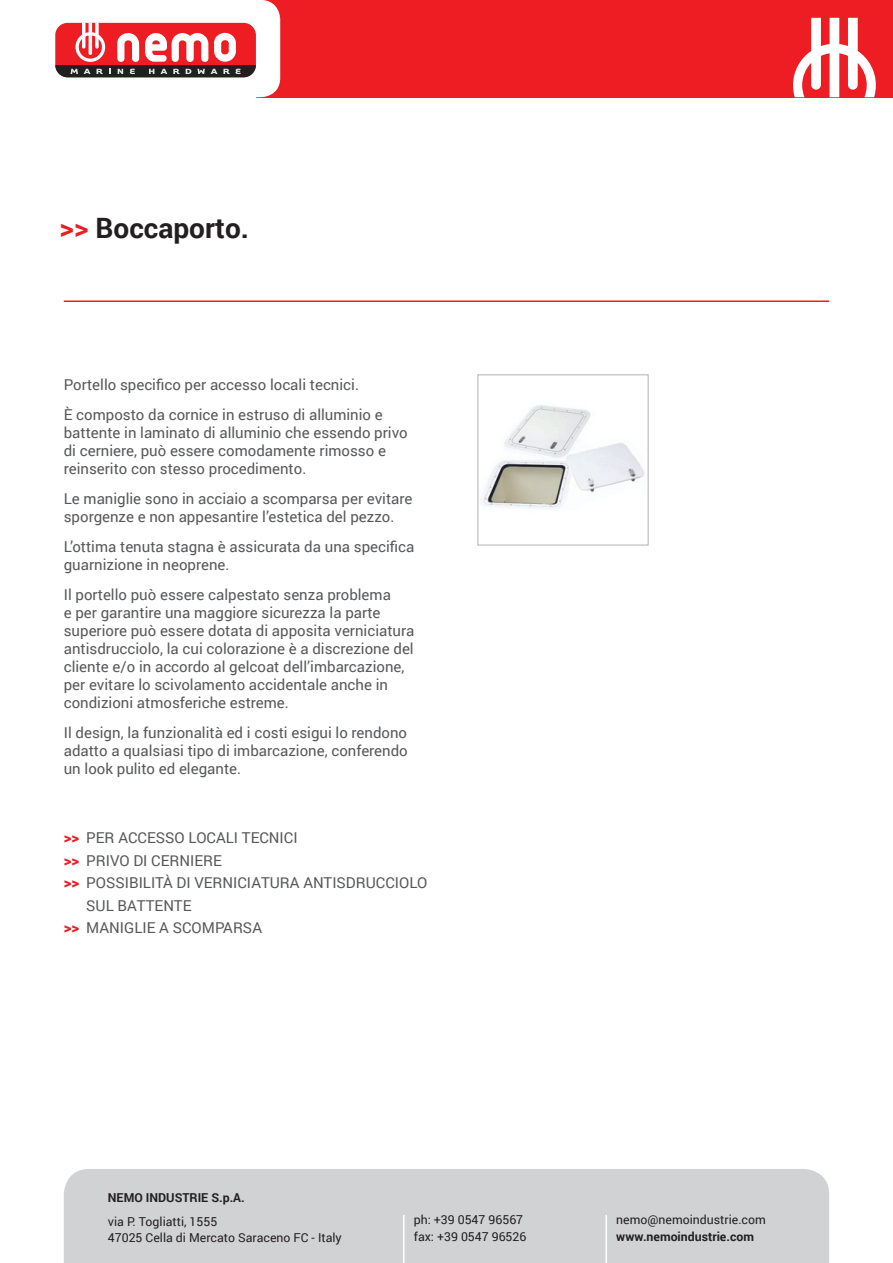
<style>
.page{position:relative;width:893px;height:1263px;background:#fff}
.page>*{position:absolute;margin:0;border:0;box-sizing:border-box;transform-origin:0 0}
.t1{font:700 28.05px "Roboto";color:#231f20}
.t2{font:15px/18px "Roboto";color:#57585a}
.t3{font:12.3px "Roboto";color:#231f20}
.t4{font:700 12.3px "Roboto";color:#231f20}
.s1{color:#ee1d23}
.s2{font-weight:900;color:#ee1d23}
</style>
<div class="page">
<div style="left:257px;top:0;width:636px;height:97px;background:#ee1d23"></div>
<svg style="left:793px;top:18px;width:83px;height:79px"></svg>
<div style="left:236px;top:0;width:44px;height:97px;background:#fff;border-radius:20px"></div>
<div style="left:55px;top:23px;width:201px;height:54px;background:#ee1d23;border-radius:12px"></div>
<div style="left:55px;top:65px;width:201px;height:12px;background:#231f20"></div>
<svg style="left:71px;top:69px;width:7px;height:5px"></svg>
<svg style="left:84px;top:69px;width:7px;height:5px"></svg>
<svg style="left:97px;top:69px;width:6px;height:5px"></svg>
<svg style="left:118px;top:69px;width:5px;height:5px"></svg>
<svg style="left:130px;top:69px;width:5px;height:5px"></svg>
<svg style="left:149px;top:69px;width:5px;height:5px"></svg>
<svg style="left:160px;top:69px;width:7px;height:5px"></svg>
<svg style="left:173px;top:69px;width:6px;height:5px"></svg>
<svg style="left:186px;top:69px;width:5px;height:5px"></svg>
<svg style="left:197px;top:69px;width:8px;height:5px"></svg>
<svg style="left:211px;top:69px;width:6px;height:5px"></svg>
<svg style="left:75px;top:23px;width:30px;height:39px"></svg>
<svg style="left:145px;top:33px;width:63px;height:29px"></svg>
<svg style="left:117px;top:33px;width:22px;height:29px"></svg>
<div style="left:214px;top:33px;width:22px;height:29px;background:#fff;border-radius:11px"></div>
<svg style="left:221px;top:40px;width:8px;height:14px"></svg>
<hr style="left:64px;top:300px;width:765px;height:2px;background:#ee1d23">
<img style="left:481px;top:405px;width:164px;height:104px">
<div style="left:477px;top:374px;width:172px;height:172px;border:1px solid #bcbdc0"></div>
<div style="left:64px;top:1169px;width:765px;height:94px;background:#d1d2d4"></div>
<hr style="left:403px;top:1215px;width:1px;height:48px;background:#fff">
<hr style="left:605px;top:1215px;width:2px;height:48px;background:#fff">
<svg style="left:223px;top:69px;width:18px;height:5px"></svg>
<p class="t1" style="left:60px;top:209px;width:191px"><span class="s1">&gt;&gt;</span> Boccaporto.</p>
<p class="t2" style="left:64px;top:375px;width:297px">Portello specifico per accesso locali tecnici.</p>
<p class="t2" style="left:64px;top:405px;width:345px">È composto da cornice in estruso di alluminio e battente in laminato di alluminio che essendo privo di cerniere, può essere comodamente rimosso e reinserito con stesso procedimento.</p>
<p class="t2" style="left:64px;top:489px;width:350px">Le maniglie sono in acciaio a scomparsa per evitare sporgenze e non appesantire l’estetica del pezzo.</p>
<p class="t2" style="left:64px;top:537px;width:352px">L’ottima tenuta stagna è assicurata da una specifica guarnizione in neoprene.</p>
<p class="t2" style="left:64px;top:585px;width:352px">Il portello può essere calpestato senza problema<br>e per garantire una maggiore sicurezza la parte superiore può essere dotata di apposita verniciatura antisdrucciolo, la cui colorazione è a discrezione del cliente e/o in accordo al gelcoat dell’imbarcazione, per evitare lo scivolamento accidentale anche in condizioni atmosferiche estreme.</p>
<p class="t2" style="left:64px;top:723px;width:346px;text-align:justify">Il design, la funzionalità ed i costi esigui lo rendono adatto a qualsiasi tipo di imbarcazione, conferendo un look pulito ed elegante.</p>
<p class="t2" style="left:64px;top:828px;width:235px"><span class="s2">&gt;&gt;</span> PER ACCESSO LOCALI TECNICI</p>
<p class="t2" style="left:64px;top:851px;width:160px"><span class="s2">&gt;&gt;</span> PRIVO DI CERNIERE</p>
<p class="t2" style="left:64px;top:873px;width:365px"><span class="s2">&gt;&gt;</span> POSSIBILITÀ DI VERNICIATURA ANTISDRUCCIOLO</p>
<p class="t2" style="left:86px;top:896px;width:107px">SUL BATTENTE</p>
<p class="t2" style="left:64px;top:918px;width:200px"><span class="s2">&gt;&gt;</span> MANIGLIE A SCOMPARSA</p>
<p class="t4" style="left:108px;top:1189px;width:138px">NEMO INDUSTRIE S.p.A.</p>
<p class="t3" style="left:108px;top:1213px;width:111px">via P. Togliatti, 1555</p>
<p class="t3" style="left:108px;top:1229px;width:235px">47025 Cella di Mercato Saraceno FC - Italy</p>
<p class="t3" style="left:414px;top:1211px;width:111px">ph: +39 0547 96567</p>
<p class="t3" style="left:414px;top:1228px;width:114px">fax: +39 0547 96526</p>
<p class="t3" style="left:616px;top:1211px;width:151px">nemo@nemoindustrie.com</p>
<p class="t4" style="left:616px;top:1228px;width:139px">www.nemoindustrie.com</p>
</div>
